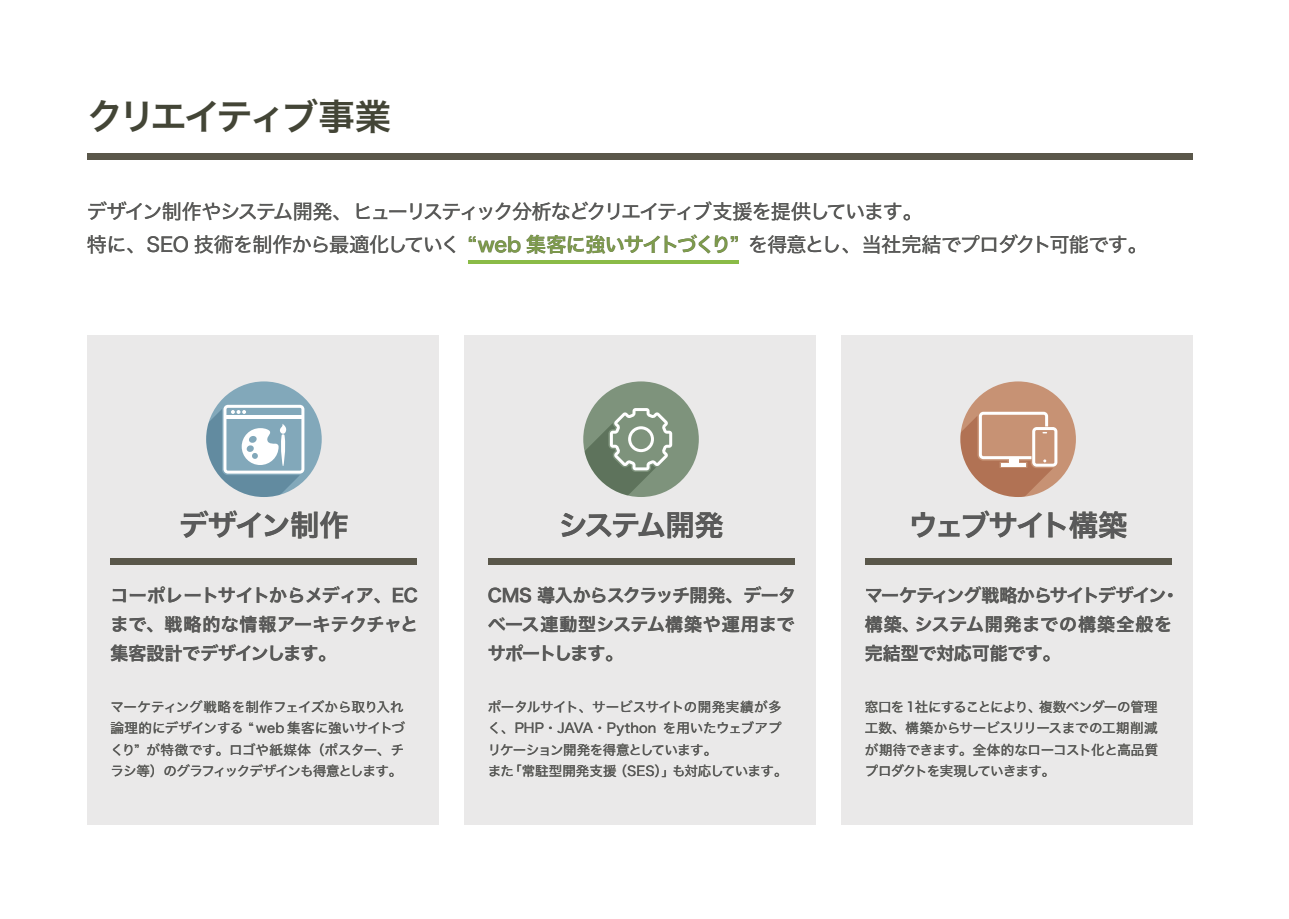
<style>
.page{position:relative;width:1289px;height:919px;background:#fff}
.page>*{position:absolute;margin:0;border:0;box-sizing:border-box;transform-origin:0 0}
.t1{font:36px "Hiragino Sans W6";letter-spacing:-.11em;color:#434536}
.t2{font:29.1px "Hiragino Sans W6";letter-spacing:-.07em;color:#434536}
.t3{font:20.1px/32.1px "Hiragino Sans W4";letter-spacing:-.065em;color:#434536}
.t4{font:18px/28.8px "Hiragino Sans W6";letter-spacing:-.02em;color:#434536;text-align:justify}
.t5{font:18px/28.8px "Hiragino Sans W6";letter-spacing:-.015em;color:#5a5a5b}
.t6{font:13.5px/21.6px "Hiragino Sans W4";letter-spacing:-.035em;color:#5a5a5b;text-align:justify}
.t7{font:13.5px/21.6px "Hiragino Sans W4";letter-spacing:-.025em;color:#434536}
.s1{font-family:"Hiragino Sans W6"}
</style>
<div class="page">
<hr style="left:529px;top:546px;width:759px;height:2px;background:#8abb47">
<div style="left:87px;top:335px;width:352px;height:489px;background:#eae9e9"></div>
<div style="left:464px;top:335px;width:351px;height:489px;background:#eae9e9"></div>
<div style="left:87px;top:153px;width:1105px;height:6px;background:#5a574a"></div>
<div style="left:111px;top:558px;width:306px;height:7px;background:#5a574a"></div>
<div style="left:487px;top:558px;width:307px;height:7px;background:#5a574a"></div>
<div style="left:841px;top:335px;width:351px;height:489px;background:#eae9e9"></div>
<div style="left:864px;top:558px;width:307px;height:7px;background:#5a574a"></div>
<hr style="left:468px;top:260px;width:270px;height:4px;background:#8abb47">
<div style="left:206px;top:381px;width:116px;height:116px;background:#82a8ba;border-radius:50%"></div>
<svg style="left:206px;top:405px;width:98px;height:92px"></svg>
<div style="left:583px;top:381px;width:115px;height:116px;background:#7e937c;border-radius:50%"></div>
<svg style="left:583px;top:408px;width:89px;height:89px"></svg>
<div style="left:960px;top:381px;width:115px;height:116px;background:#c79274;border-radius:50%"></div>
<svg style="left:960px;top:412px;width:97px;height:85px"></svg>
<h1 class="t1" style="left:87px;top:84px;width:306px">クリエイティブ事業</h1>
<h3 class="t3" style="left:87px;top:194px;width:1062px">デザイン制作やシステム開発、ヒューリスティック分析などクリエイティブ支援を提供しています。<br>特に、SEO 技術を制作から最適化していく <span class="s1">“web 集客に強いサイトづくり”</span> を得意とし、当社完結でプロダクト可能です。</h3>
<h2 class="t2" style="left:179px;top:498px;width:171px">デザイン制作</h2>
<h3 class="t4" style="left:111px;top:580px;width:309px">コーポレートサイトからメディア、ECまで、戦略的な情報アーキテクチャと集客設計でデザインします。</h3>
<p class="t6" style="left:111px;top:694px;width:296px">マーケティング戦略を制作フェイズから取り入れ論理的にデザインする “web 集客に強いサイトづくり” が特徴です。ロゴや紙媒体（ポスター、チラシ等）のグラフィックデザインも得意とします。</p>
<h2 class="t2" style="left:558px;top:498px;width:167px">システム開発</h2>
<h3 class="t4" style="left:487px;top:580px;width:310px">CMS 導入からスクラッチ開発、データベース連動型システム構築や運用までサポートします。</h3>
<p class="t7" style="left:487px;top:694px;width:301px">ポータルサイト、サービスサイトの開発実績が多く、PHP・JAVA・Python を用いたウェブアプリケーション開発を得意としています。<br>また「常駐型開発支援（SES）」も対応しています。</p>
<h2 class="t2" style="left:908px;top:498px;width:220px">ウェブサイト構築</h2>
<h3 class="t5" style="left:864px;top:580px;width:316px">マーケティング戦略からサイトデザイン・構築、システム開発までの構築全般を完結型で対応可能です。</h3>
<p class="t6" style="left:864px;top:694px;width:295px">窓口を 1社にすることにより、複数ベンダーの管理工数、構築からサービスリリースまでの工期削減が期待できます。全体的なローコスト化と高品質プロダクトを実現していきます。</p>
</div>
